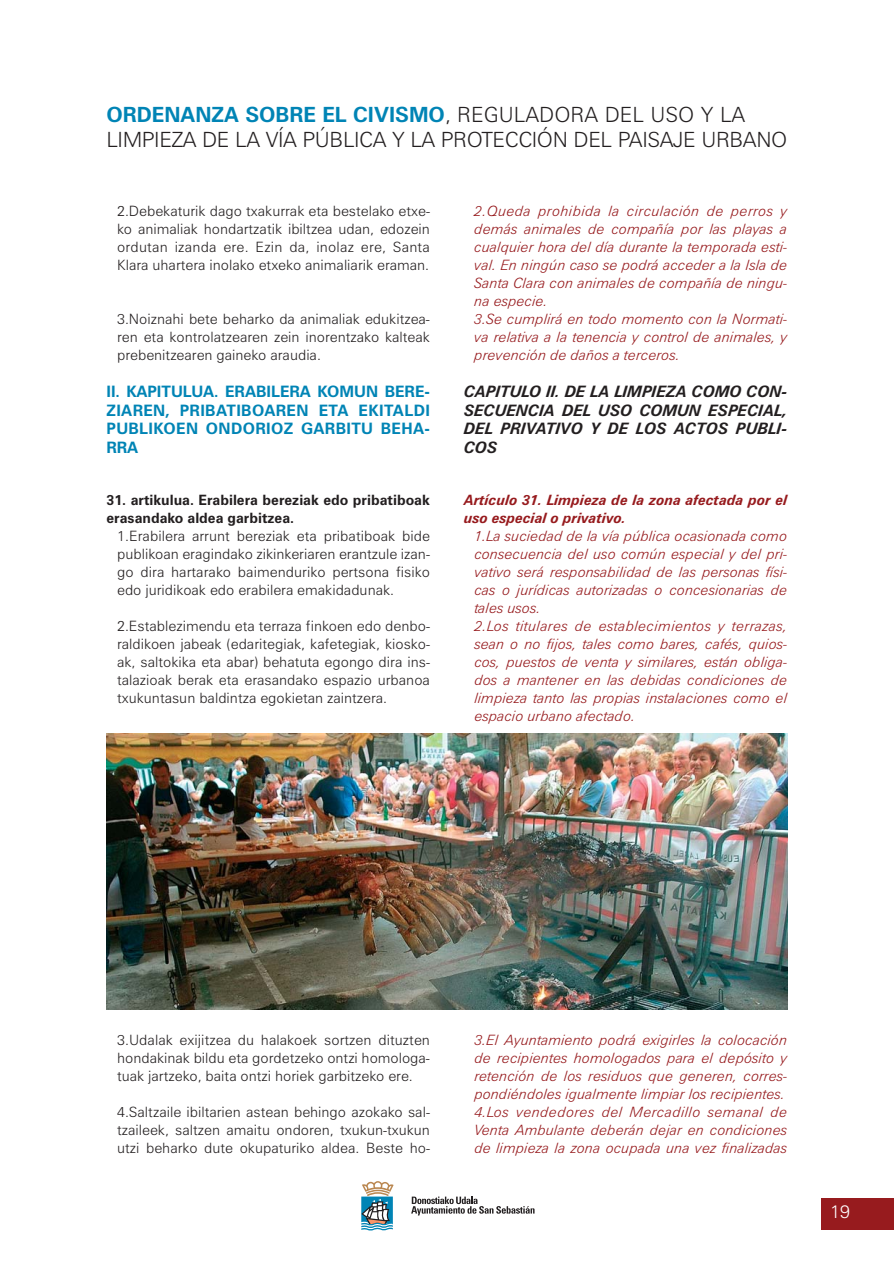
<style>
.page{position:relative;width:894px;height:1264px;background:#fff}
.page>*{position:absolute;margin:0;border:0;box-sizing:border-box;transform-origin:0 0}
.t1{font:300 21px/25.2px "Zurich BT";letter-spacing:-.02em;color:#231f20}
.t2{font:300 18px "Zurich BT";color:#fff}
.t3{font:700 15.75px/18.9px "Zurich BT";letter-spacing:.02em;color:#0084b5;text-align:justify}
.t4{font:italic 700 15.75px/18.9px "Zurich BT";color:#231f20;text-align:justify}
.t5{font:italic 300 14.25px/18px "Zurich BT";color:#971b1e}
.t6{font:300 14.25px/18px "Zurich BT";color:#231f20;text-align:justify}
.t7{font:700 14.25px/18px "Zurich BT";color:#231f20}
.t8{font:italic 700 14.25px/18px "Zurich BT";color:#971b1e}
.s1{font-weight:700;color:#0084b5}
</style>
<div class="page">
<img style="left:106px;top:733px;width:787px;height:498px">
<h1 class="t1" style="left:106px;top:104px;width:682px"><span class="s1">ORDENANZA SOBRE EL CIVISMO</span>, REGULADORA DEL USO Y LA<br>LIMPIEZA DE LA VÍA PÚBLICA Y LA PROTECCIÓN DEL PAISAJE URBANO</h1>
<p class="t6" style="left:117px;top:204px;width:314px">2.Debekaturik dago txakurrak eta bestelako etxe&shy;ko animaliak hondartzatik ibiltzea udan, edozein ordutan izanda ere. Ezin da, inolaz ere, Santa Klara uhartera inolako etxeko animaliarik eraman.</p>
<p class="t6" style="left:117px;top:312px;width:314px">3.Noiznahi bete beharko da animaliak edukitzea&shy;ren eta kontrolatzearen zein inorentzako kalteak prebenitzearen gaineko araudia.</p>
<p class="t3" style="left:106px;top:383px;width:325px">II. KAPITULUA. ERABILERA KOMUN BERE-ZIAREN, PRIBATIBOAREN ETA EKITALDI PUBLIKOEN ONDORIOZ GARBITU BEHA-RRA</p>
<p class="t7" style="left:106px;top:491px;width:325px">31. artikulua. Erabilera bereziak edo pribatiboak erasandako aldea garbitzea.</p>
<p class="t6" style="left:117px;top:528px;width:314px">1.Erabilera arrunt bereziak eta pribatiboak bide publikoan eragindako zikinkeriaren erantzule izan&shy;go dira hartarako baimenduriko pertsona fisiko edo juridikoak edo erabilera emakidadunak.</p>
<p class="t6" style="left:117px;top:618px;width:314px">2.Establezimendu eta terraza finkoen edo denbo&shy;raldikoen jabeak (edaritegiak, kafetegiak, kiosko&shy;ak, saltokika eta abar) behatuta egongo dira ins&shy;talazioak berak eta erasandako espazio urbanoa txukuntasun baldintza egokietan zaintzera.</p>
<p class="t5" style="left:474px;top:203px;width:314px">2.Queda prohibida la circulación de perros y demás animales de compañía por las playas a cualquier hora del día durante la temporada esti&shy;val. En ningún caso se podrá acceder a la Isla de Santa Clara con animales de compañía de ningu&shy;na especie.<br>3.Se cumplirá en todo momento con la Normati&shy;va relativa a la tenencia y control de animales, y prevención de daños a terceros.</p>
<p class="t4" style="left:464px;top:383px;width:325px">CAPITULO II. DE LA LIMPIEZA COMO CON-SECUENCIA DEL USO COMUN ESPECIAL, DEL PRIVATIVO Y DE LOS ACTOS PUBLI-COS</p>
<p class="t8" style="left:464px;top:491px;width:325px">Artículo 31. Limpieza de la zona afectada por el uso especial o privativo.</p>
<p class="t5" style="left:474px;top:527px;width:314px">1.La suciedad de la vía pública ocasionada como consecuencia del uso común especial y del pri&shy;vativo será responsabilidad de las personas físi&shy;cas o jurídicas autorizadas o concesionarias de tales usos.<br>2.Los titulares de establecimientos y terrazas, sean o no fijos, tales como bares, cafés, quios&shy;cos, puestos de venta y similares, están obliga&shy;dos a mantener en las debidas condiciones de limpieza tanto las propias instalaciones como el espacio urbano afectado.</p>
<p class="t6" style="left:117px;top:1032px;width:314px">3.Udalak exijitzea du halakoek sortzen dituzten hondakinak bildu eta gordetzeko ontzi homologa&shy;tuak jartzeko, baita ontzi horiek garbitzeko ere.</p>
<p class="t6" style="left:117px;top:1104px;width:314px">4.Saltzaile ibiltarien astean behingo azokako sal&shy;tzaileek, saltzen amaitu ondoren, txukun-txukun utzi beharko dute okupaturiko aldea. Beste ho-</p>
<p class="t5" style="left:474px;top:1031px;width:314px">3.El Ayuntamiento podrá exigirles la colocación de recipientes homologados para el depósito y retención de los residuos que generen, corres&shy;pondiéndoles igualmente limpiar los recipientes.<br>4.Los vendedores del Mercadillo semanal de Venta Ambulante deberán dejar en condiciones de limpieza la zona ocupada una vez finalizadas</p>
<p class="t2" style="left:829px;top:1205px;width:21px">19</p>
</div>
